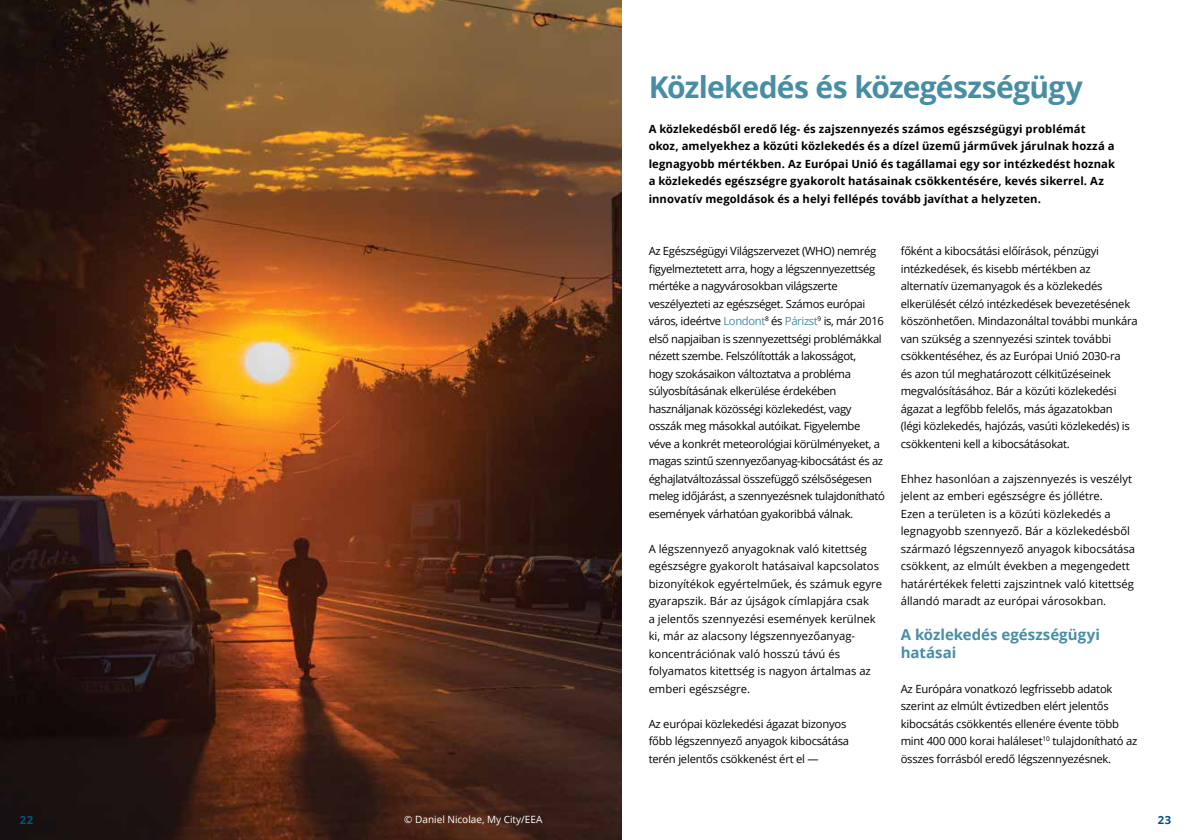
<style>
.page{position:relative;width:1191px;height:840px;background:#fff}
.page>*{position:absolute;margin:0;border:0;box-sizing:border-box;transform-origin:0 0}
.t1{font:700 30px "Open Sans";letter-spacing:-.025em;color:#478ea5}
.t2{font:700 15px/17.5px "Open Sans";color:#478ea5}
.t3{font:11.25px/17.5px "Open Sans";letter-spacing:-.02em;color:#000}
.t4{font:11.25px/17.5px "Open Sans";color:#000}
.t5{font:700 11.25px/17.5px "Open Sans";letter-spacing:.01em;color:#000}
.t6{font:700 11.25px "Open Sans";color:#005484}
.t7{font:10px "Open Sans";color:#fff}
.s1{color:#478ea5}
</style>
<div class="page">
<img style="left:0;top:0;width:621px;height:840px">
<h1 class="t1" style="left:648px;top:65px;width:436px">Közlekedés és közegészségügy</h1>
<p class="t5" style="left:648px;top:119px;width:468px">A közlekedésből eredő lég- és zajszennyezés számos egészségügyi problémát okoz, amelyekhez a közúti közlekedés és a dízel üzemű járművek járulnak hozzá a legnagyobb mértékben. Az Európai Unió és tagállamai egy sor intézkedést hoznak a közlekedés egészségre gyakorolt hatásainak csökkentésére, kevés sikerrel. Az innovatív megoldások és a helyi fellépés tovább javíthat a helyzeten.</p>
<p class="t3" style="left:648px;top:242px;width:238px">Az Egészségügyi Világszervezet (WHO) nemrég figyelmeztetett arra, hogy a légszennyezettség mértéke a nagyvárosokban világszerte veszélyezteti az egészséget. Számos európai város, ideértve <span class="s1">Londont</span><sup>8</sup> és <span class="s1">Párizst</span><sup>9</sup> is, már 2016 első napjaiban is szennyezettségi problémákkal nézett szembe. Felszólították a lakosságot,<br>hogy szokásaikon változtatva a probléma súlyosbításának elkerülése érdekében használjanak közösségi közlekedést, vagy osszák meg másokkal autóikat. Figyelembe véve a konkrét meteorológiai körülményeket, a magas szintű szennyezőanyag-kibocsátást és az éghajlatváltozással összefüggő szélsőségesen meleg időjárást, a szennyezésnek tulajdonítható események várhatóan gyakoribbá válnak.</p>
<p class="t4" style="left:648px;top:539px;width:235px">A légszennyező anyagoknak való kitettség egészségre gyakorolt hatásaival kapcsolatos bizonyítékok egyértelműek, és számuk egyre gyarapszik. Bár az újságok címlapjára csak<br>a jelentős szennyezési események kerülnek ki, már az alacsony légszennyezőanyag&shy;koncentrációnak való hosszú távú és folyamatos kitettség is nagyon ártalmas az emberi egészségre.</p>
<p class="t3" style="left:648px;top:714px;width:202px">Az európai közlekedési ágazat bizonyos főbb légszennyező anyagok kibocsátása terén jelentős csökkenést ért el —</p>
<p class="t3" style="left:900px;top:242px;width:239px">főként a kibocsátási előírások, pénzügyi intézkedések, és kisebb mértékben az alternatív üzemanyagok és a közlekedés elkerülését célzó intézkedések bevezetésének köszönhetően. Mindazonáltal további munkára van szükség a szennyezési szintek további csökkentéséhez, és az Európai Unió 2030-ra<br>és azon túl meghatározott célkitűzéseinek megvalósításához. Bár a közúti közlekedési ágazat a legfőbb felelős, más ágazatokban<br>(légi közlekedés, hajózás, vasúti közlekedés) is csökkenteni kell a kibocsátásokat.</p>
<p class="t4" style="left:900px;top:469px;width:236px">Ehhez hasonlóan a zajszennyezés is veszélyt jelent az emberi egészségre és jóllétre.<br>Ezen a területen is a közúti közlekedés a legnagyobb szennyező. Bár a közlekedésből származó légszennyező anyagok kibocsátása csökkent, az elmúlt években a megengedett határértékek feletti zajszintnek való kitettség állandó maradt az európai városokban.</p>
<h2 class="t2" style="left:900px;top:625px;width:201px">A közlekedés egészségügyi hatásai</h2>
<p class="t3" style="left:900px;top:679px;width:238px">Az Európára vonatkozó legfrissebb adatok szerint az elmúlt évtizedben elért jelentős kibocsátás csökkentés ellenére évente több mint 400 000 korai haláleset<sup>10</sup> tulajdonítható az összes forrásból eredő légszennyezésnek.</p>
<p class="t6" style="left:20px;top:812px;width:15px">22</p>
<p class="t7" style="left:404px;top:812px;width:139px">© Daniel Nicolae, My City/EEA</p>
<p class="t6" style="left:1157px;top:812px;width:15px">23</p>
</div>
